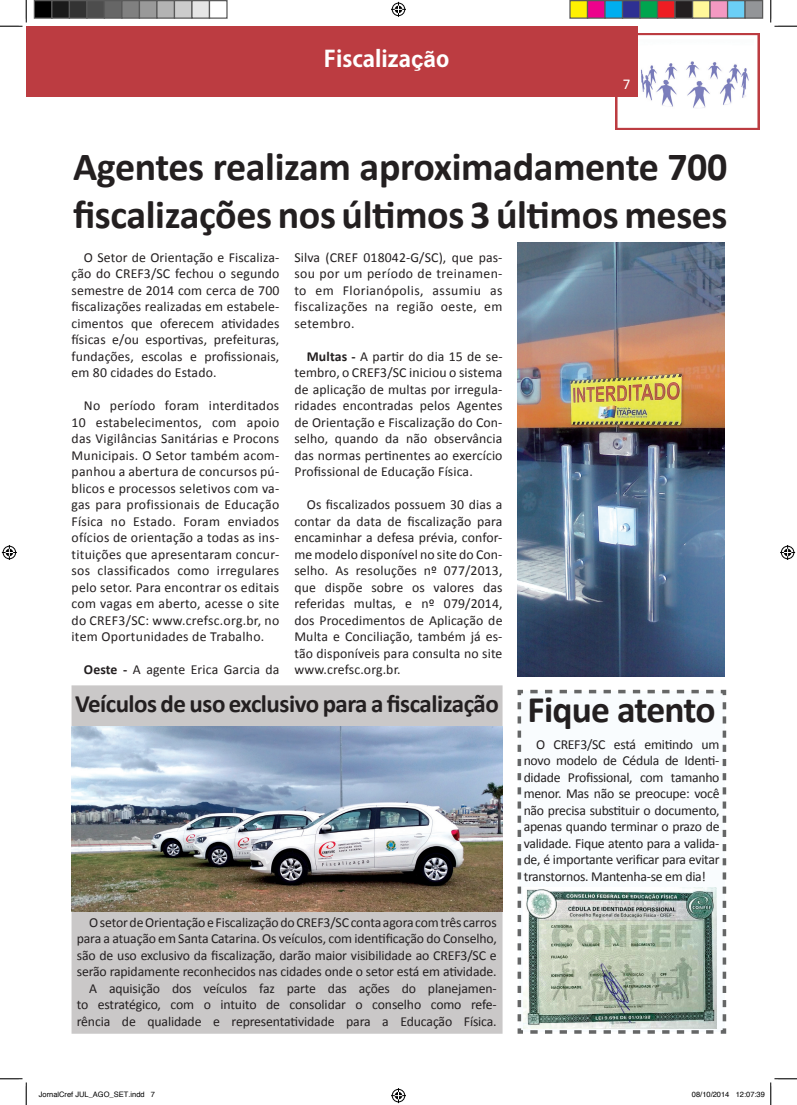
<style>
.page{position:relative;width:797px;height:1105px;background:#fff}
.page>*{position:absolute;margin:0;border:0;box-sizing:border-box;transform-origin:0 0}
.t1{font:700 40px/48px "Calibri";letter-spacing:-.01em;color:#231f20}
.t2{font:700 25px "Calibri";letter-spacing:-.02em;color:#231f20}
.t3{font:700 22.5px "Adobe Gothic Std";color:#fff}
.t4{font:15px "Calibri";color:#fff}
.t5{font:13.75px/16.5px "Calibri";letter-spacing:-.01em;color:#231f20;text-align:justify}
.t6{font:13.75px "Calibri";letter-spacing:.01em;color:#231f20}
.t7{font:7.5px "Helvetica";color:#000}
.s1{font-family:"Arial"}
.s2{font-weight:700}
.s3{font-size:37.5px}
</style>
<div class="page">
<div style="left:72px;top:685px;width:430px;height:349px;background:#cac8c8"></div>
<svg style="left:517px;top:689px;width:210px;height:345px"></svg>
<div style="left:26px;top:26px;width:611px;height:71px;background:#bc3c41"></div>
<img style="left:615px;top:34px;width:144px;height:96px">
<img style="left:631px;top:39px;width:123px;height:85px">
<img style="left:517px;top:242px;width:207px;height:434px">
<img style="left:71px;top:726px;width:431px;height:185px">
<img style="left:523px;top:887px;width:193px;height:141px">
<svg style="left:0;top:0;width:27px;height:27px"></svg>
<svg style="left:0;top:1078px;width:27px;height:27px"></svg>
<svg style="left:770px;top:0;width:27px;height:27px"></svg>
<svg style="left:391px;top:2px;width:15px;height:15px"></svg>
<svg style="left:391px;top:1088px;width:15px;height:15px"></svg>
<svg style="left:2px;top:545px;width:15px;height:15px"></svg>
<svg style="left:780px;top:545px;width:15px;height:15px"></svg>
<div style="left:34px;top:1px;width:18px;height:17px;background:#000"></div>
<div style="left:34px;top:0;width:18px;height:19px;border:1px solid #595959"></div>
<div style="left:52px;top:1px;width:17px;height:17px;background:#1a1a1a"></div>
<div style="left:51px;top:0;width:19px;height:19px;border:1px solid #595959"></div>
<div style="left:69px;top:1px;width:18px;height:17px;background:#333"></div>
<div style="left:69px;top:0;width:19px;height:19px;border:1px solid #595959"></div>
<div style="left:87px;top:1px;width:17px;height:17px;background:#4d4d4d"></div>
<div style="left:86px;top:0;width:19px;height:19px;border:1px solid #595959"></div>
<div style="left:104px;top:1px;width:18px;height:17px;background:#666"></div>
<div style="left:104px;top:0;width:18px;height:19px;border:1px solid #595959"></div>
<div style="left:122px;top:1px;width:17px;height:17px;background:#808080"></div>
<div style="left:121px;top:0;width:19px;height:19px;border:1px solid #595959"></div>
<div style="left:139px;top:1px;width:18px;height:17px;background:#999"></div>
<div style="left:139px;top:0;width:19px;height:19px;border:1px solid #595959"></div>
<div style="left:157px;top:1px;width:17px;height:17px;background:#b3b3b3"></div>
<div style="left:156px;top:0;width:19px;height:19px;border:1px solid #595959"></div>
<div style="left:174px;top:1px;width:18px;height:17px;background:#ccc"></div>
<div style="left:174px;top:0;width:18px;height:19px;border:1px solid #595959"></div>
<div style="left:192px;top:1px;width:17px;height:17px;background:#e6e6e6"></div>
<div style="left:191px;top:0;width:19px;height:19px;border:1px solid #595959"></div>
<div style="left:209px;top:0;width:19px;height:19px;border:1px solid #595959"></div>
<div style="left:570px;top:1px;width:17px;height:17px;background:#fff101"></div>
<div style="left:569px;top:0;width:19px;height:19px;border:1px solid #595959"></div>
<div style="left:587px;top:1px;width:18px;height:17px;background:#ed028c"></div>
<div style="left:587px;top:0;width:18px;height:19px;border:1px solid #595959"></div>
<div style="left:605px;top:1px;width:17px;height:17px;background:#00aeef"></div>
<div style="left:604px;top:0;width:19px;height:19px;border:1px solid #595959"></div>
<div style="left:622px;top:1px;width:18px;height:17px;background:#2e3092"></div>
<div style="left:622px;top:0;width:18px;height:19px;border:1px solid #595959"></div>
<div style="left:640px;top:1px;width:17px;height:17px;background:#00a54f"></div>
<div style="left:639px;top:0;width:19px;height:19px;border:1px solid #595959"></div>
<div style="left:657px;top:1px;width:18px;height:17px;background:#ee1d23"></div>
<div style="left:657px;top:0;width:18px;height:19px;border:1px solid #595959"></div>
<div style="left:675px;top:1px;width:17px;height:17px;background:#231f20"></div>
<div style="left:674px;top:0;width:19px;height:19px;border:1px solid #595959"></div>
<div style="left:692px;top:1px;width:18px;height:17px;background:#fff79a"></div>
<div style="left:692px;top:0;width:18px;height:19px;border:1px solid #595959"></div>
<div style="left:710px;top:1px;width:17px;height:17px;background:#f499c2"></div>
<div style="left:709px;top:0;width:19px;height:19px;border:1px solid #595959"></div>
<div style="left:727px;top:1px;width:18px;height:17px;background:#6bcff6"></div>
<div style="left:727px;top:0;width:18px;height:19px;border:1px solid #595959"></div>
<div style="left:745px;top:1px;width:17px;height:17px;background:#939598"></div>
<div style="left:744px;top:0;width:19px;height:19px;border:1px solid #595959"></div>
<svg style="left:770px;top:1078px;width:27px;height:27px"></svg>
<h3 class="t3" style="left:324px;top:45px;width:127px">Fiscaliza<span class="s1">çã</span>o</h3>
<p class="t4" style="left:623px;top:75px;width:9px">7</p>
<h1 class="t1" style="left:73px;top:143px;width:656px">Agentes realizam aproximadamente 700 fiscalizações nos últimos 3 últimos meses</h1>
<p class="t5" style="left:72px;top:249px;width:209px;text-indent:12px">O Setor de Orientação e Fiscaliza&shy;ção do CREF3/SC fechou o segundo semestre de 2014 com cerca de 700 fiscalizações realizadas em estabele&shy;cimentos que oferecem atividades físicas e/ou esportivas, prefeituras, fundações, escolas e profissionais, em 80 cidades do Estado.</p>
<p class="t5" style="left:72px;top:398px;width:209px;text-indent:12px">No período foram interditados 10 estabelecimentos, com apoio das Vigilâncias Sanitárias e Procons Municipais. O Setor também acom&shy;panhou a abertura de concursos pú&shy;blicos e processos seletivos com va&shy;gas para profissionais de Educação Física no Estado. Foram enviados ofícios de orientação a todas as ins&shy;tituições que apresentaram concur&shy;sos classificados como irregulares pelo setor. Para encontrar os editais com vagas em aberto, acesse o site do CREF3/SC: www.crefsc.org.br, no item Oportunidades de Trabalho.</p>
<p class="t6" style="left:84px;top:661px;width:197px"><span class="s2">Oeste -</span> A agente Erica Garcia da</p>
<p class="t5" style="left:294px;top:249px;width:210px">Silva (CREF 018042-G/SC), que pas&shy;sou por um período de treinamen&shy;to em Florianópolis, assumiu as fiscalizações na região oeste, em setembro.</p>
<p class="t5" style="left:294px;top:348px;width:210px;text-indent:12px"><span class="s2">Multas -</span> A partir do dia 15 de se&shy;tembro, o CREF3/SC iniciou o sistema de aplicação de multas por irregula&shy;ridades encontradas pelos Agentes de Orientação e Fiscalização do Con&shy;selho, quando da não observância das normas pertinentes ao exercício Profissional de Educação Física.</p>
<p class="t5" style="left:294px;top:497px;width:210px;text-indent:12px">Os fiscalizados possuem 30 dias a contar da data de fiscalização para encaminhar a defesa prévia, confor&shy;me modelo disponível no site do Con&shy;selho. As resoluções nº 077/2013, que dispõe sobre os valores das referidas multas, e nº 079/2014, dos Procedimentos de Aplicação de Multa e Conciliação, também já es&shy;tão disponíveis para consulta no site www.crefsc.org.br.</p>
<h2 class="t2" style="left:75px;top:688px;width:642px">Veículos de uso exclusivo para a fiscalização <span class="s3">Fique atento</span></h2>
<p class="t5" style="left:523px;top:736px;width:197px;text-indent:12px">O CREF3/SC está emitindo um novo modelo de Cédula de Identi&shy;didade Profissional, com tamanho menor. Mas não se preocupe: você não precisa substituir o documento, apenas quando terminar o prazo de validade. Fique atento para a valida&shy;de, é importante verificar para evitar transtornos. Mantenha-se em dia!</p>
<p class="t5" style="left:77px;top:914px;width:421px;text-align:right">O setor de Orientação e Fiscalização do CREF3/SC conta agora com três carros para a atuação em Santa Catarina. Os veículos, com identificação do Conselho, são de uso exclusivo da fiscalização, darão maior visibilidade ao CREF3/SC e serão rapidamente reconhecidos nas cidades onde o setor está em atividade.<br>A aquisição dos veículos faz parte das ações do planejamen&shy;to estratégico, com o intuito de consolidar o conselho como refe&shy;rência de qualidade e representatividade para a Educação Física.</p>
<p class="t7" style="left:39px;top:1090px;width:118px">JornalCref JUL_AGO_SET.indd 7</p>
<p class="t7" style="left:692px;top:1090px;width:74px">08/10/2014 12:07:39</p>
</div>
